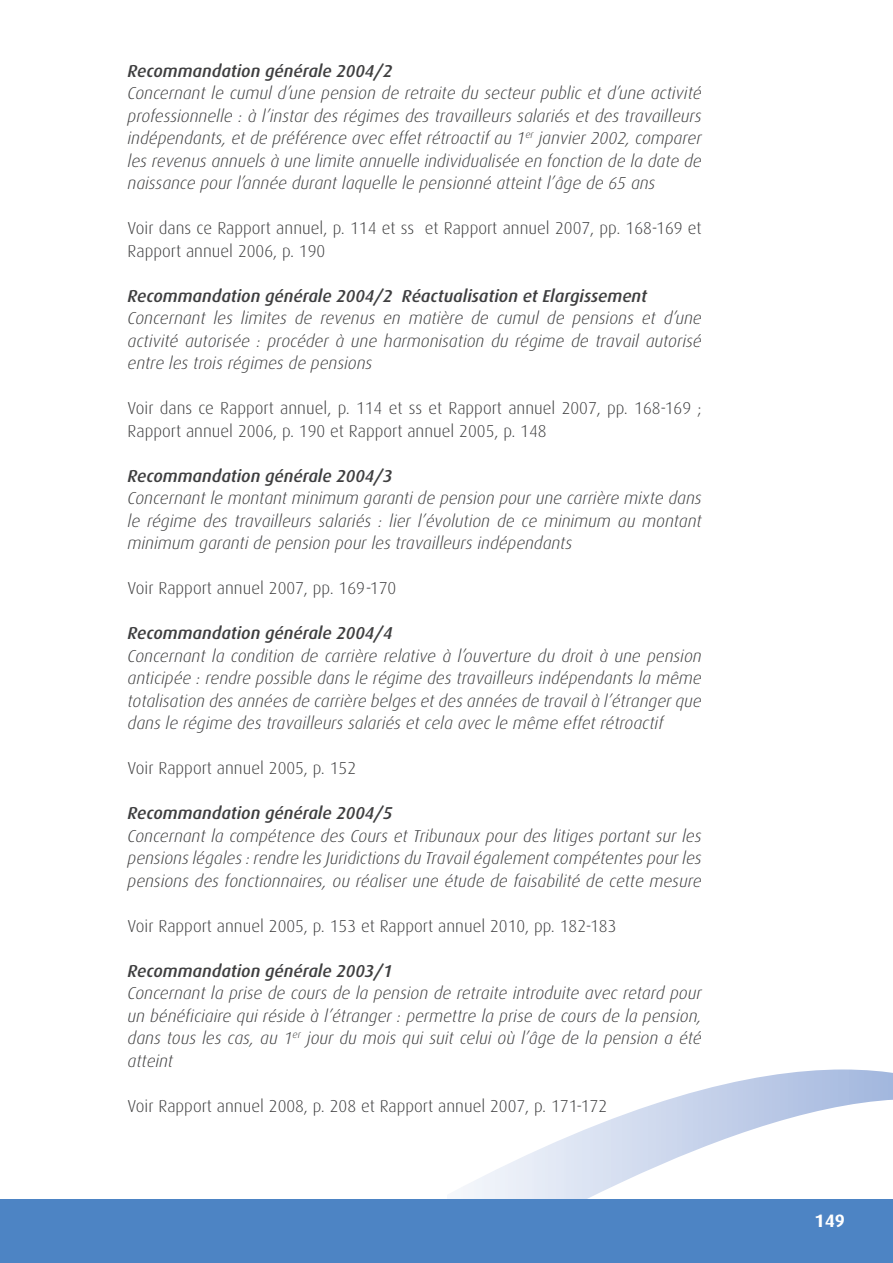
<style>
.page{position:relative;width:893px;height:1263px;background:#fff}
.page>*{position:absolute;margin:0;border:0;box-sizing:border-box;transform-origin:0 0}
.t1{font:700 18px "Dax";color:#fff}
.Corps_de_texte{font:italic 300 17.25px/22.5px "Dax";color:#3e3e3f;text-align:justify}
.En-tête{font:300 17.25px/22.5px "Dax";color:#3e3e3f}
.En-tête-2{font:italic 300 17.25px/22.5px "Dax";color:#3e3e3f;text-align:justify}
.Corps_de_texte_2{font:italic 300 17.25px/22.5px "Dax";color:#3e3e3f;text-align:justify}
.En-tête-3{font:italic 500 17.25px "Dax";color:#3e3e3f}
.Corps_de_texte-2{font:italic 500 17.25px "Dax";color:#3e3e3f}
.Corps_de_texte_2-2{font:italic 500 17.25px "Dax";color:#3e3e3f}
</style>
<div class="page">
<svg style="left:455px;top:1069px;width:438px;height:130px"></svg>
<div style="left:0;top:1199px;width:893px;height:64px;background:#4d84c4"></div>
<p class="Corps_de_texte-2" style="left:128px;top:61px;width:266px">Recommandation générale 2004/2</p>
<p class="Corps_de_texte" style="left:128px;top:82px;width:576px">Concernant le cumul d’une pension de retraite du secteur public et d’une activité professionnelle : à l’instar des régimes des travailleurs salariés et des travailleurs indépendants, et de préférence avec effet rétroactif au 1<sup>er</sup> janvier 2002, comparer les revenus annuels à une limite annuelle individualisée en fonction de la date de naissance pour l’année durant laquelle le pensionné atteint l’âge de 65 ans</p>
<p class="En-tête" style="left:128px;top:217px;width:576px">Voir dans ce Rapport annuel, p. 114 et ss et Rapport annuel 2007, pp. 168-169 et<br>Rapport annuel 2006, p. 190</p>
<p class="En-tête-3" style="left:128px;top:286px;width:521px">Recommandation générale 2004/2 Réactualisation et Elargissement</p>
<p class="Corps_de_texte" style="left:128px;top:307px;width:576px">Concernant les limites de revenus en matière de cumul de pensions et d’une activité autorisée : procéder à une harmonisation du régime de travail autorisé entre les trois régimes de pensions</p>
<p class="En-tête" style="left:128px;top:397px;width:575px">Voir dans ce Rapport annuel, p. 114 et ss et Rapport annuel 2007, pp. 168-169 ;<br>Rapport annuel 2006, p. 190 et Rapport annuel 2005, p. 148</p>
<p class="Corps_de_texte_2-2" style="left:128px;top:466px;width:266px">Recommandation générale 2004/3</p>
<p class="Corps_de_texte_2" style="left:128px;top:487px;width:576px">Concernant le montant minimum garanti de pension pour une carrière mixte dans le régime des travailleurs salariés : lier l’évolution de ce minimum au montant minimum garanti de pension pour les travailleurs indépendants</p>
<p class="En-tête" style="left:128px;top:577px;width:270px">Voir Rapport annuel 2007, pp. 169-170</p>
<p class="En-tête-3" style="left:128px;top:623px;width:266px">Recommandation générale 2004/4</p>
<p class="Corps_de_texte" style="left:128px;top:644px;width:576px">Concernant la condition de carrière relative à l’ouverture du droit à une pension anticipée : rendre possible dans le régime des travailleurs indépendants la même totalisation des années de carrière belges et des années de travail à l’étranger que dans le régime des travailleurs salariés et cela avec le même effet rétroactif</p>
<p class="En-tête" style="left:128px;top:757px;width:230px">Voir Rapport annuel 2005, p. 152</p>
<p class="En-tête-3" style="left:128px;top:803px;width:266px">Recommandation générale 2004/5</p>
<p class="En-tête-2" style="left:128px;top:824px;width:575px">Concernant la compétence des Cours et Tribunaux pour des litiges portant sur les pensions légales : rendre les Juridictions du Travail également compétentes pour les pensions des fonctionnaires, ou réaliser une étude de faisabilité de cette mesure</p>
<p class="En-tête" style="left:128px;top:914px;width:490px">Voir Rapport annuel 2005, p. 153 et Rapport annuel 2010, pp. 182-183</p>
<p class="En-tête-3" style="left:128px;top:961px;width:266px">Recommandation générale 2003/1</p>
<p class="Corps_de_texte" style="left:128px;top:982px;width:576px">Concernant la prise de cours de la pension de retraite introduite avec retard pour un bénéficiaire qui réside à l’étranger : permettre la prise de cours de la pension, dans tous les cas, au 1<sup>er</sup> jour du mois qui suit celui où l’âge de la pension a été atteint</p>
<p class="En-tête" style="left:128px;top:1094px;width:481px">Voir Rapport annuel 2008, p. 208 et Rapport annuel 2007, p. 171-172</p>
<p class="t1" style="left:814px;top:1210px;width:32px">149</p>
</div>
